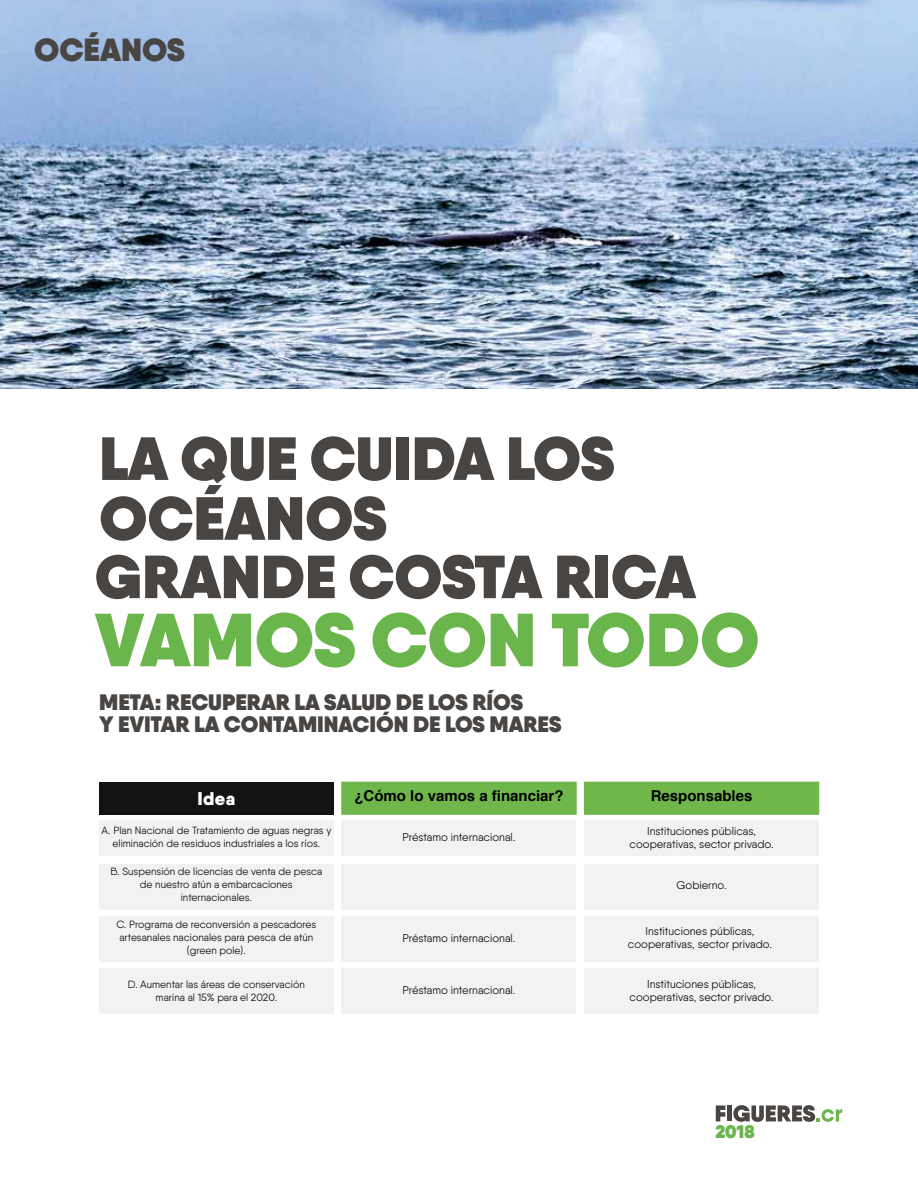
<style>
.page{position:relative;width:918px;height:1188px;background:#fff}
.page>*{position:absolute;margin:0;border:0;box-sizing:border-box;transform-origin:0 0}
.t1{font:800 60.9px/59.8px "Qanelas";color:#484543}
.t2{font:800 31.95px "Qanelas";color:#484543}
.t3{font:800 22.35px/22.8px "Qanelas";color:#484543}
.t4{font:900 18.45px "Qanelas";color:#fff}
.t5{font:800 18.15px "Qanelas";color:#6bb64c}
.t6{font:700 15px "Helvetica";color:#000101}
.t7{font:11.25px/13px "Qanelas";color:#131313;text-align:center}
.t8{font:10.5px/13px "Qanelas";color:#131313;text-align:center}
</style>
<div class="page">
<img style="left:0;top:0;width:918px;height:388px">
<svg style="left:716px;top:1105px;width:9px;height:16px"></svg>
<div style="left:727px;top:1105px;width:5px;height:16px;background:#484543"></div>
<svg style="left:733px;top:1105px;width:109px;height:17px"></svg>
<div style="left:99px;top:820px;width:235px;height:36px;background:#f2f2f2"></div>
<div style="left:342px;top:820px;width:234px;height:36px;background:#f2f2f2"></div>
<div style="left:584px;top:820px;width:235px;height:36px;background:#f2f2f2"></div>
<div style="left:99px;top:782px;width:235px;height:32px;background:#131313"></div>
<div style="left:342px;top:782px;width:234px;height:32px;background:#70b74b"></div>
<div style="left:584px;top:782px;width:235px;height:32px;background:#70b74b"></div>
<div style="left:99px;top:864px;width:235px;height:45px;background:#f2f2f2"></div>
<div style="left:342px;top:864px;width:234px;height:45px;background:#f2f2f2"></div>
<div style="left:584px;top:864px;width:235px;height:45px;background:#f2f2f2"></div>
<div style="left:99px;top:916px;width:235px;height:46px;background:#f2f2f2"></div>
<div style="left:342px;top:916px;width:234px;height:46px;background:#f2f2f2"></div>
<div style="left:584px;top:916px;width:235px;height:46px;background:#f2f2f2"></div>
<div style="left:99px;top:968px;width:235px;height:46px;background:#f2f2f2"></div>
<div style="left:342px;top:968px;width:234px;height:46px;background:#f2f2f2"></div>
<div style="left:584px;top:968px;width:235px;height:46px;background:#f2f2f2"></div>
<svg style="left:95px;top:614px;width:156px;height:52px"></svg>
<svg style="left:257px;top:612px;width:98px;height:55px"></svg>
<svg style="left:373px;top:612px;width:112px;height:55px"></svg>
<svg style="left:491px;top:614px;width:42px;height:52px;background:#84c26a"></svg>
<svg style="left:552px;top:612px;width:206px;height:55px"></svg>
<svg style="left:96px;top:555px;width:162px;height:44px"></svg>
<svg style="left:264px;top:556px;width:71px;height:42px"></svg>
<svg style="left:350px;top:555px;width:193px;height:44px"></svg>
<svg style="left:557px;top:556px;width:37px;height:42px"></svg>
<div style="left:596px;top:556px;width:12px;height:42px;background:#484543"></div>
<svg style="left:612px;top:555px;width:84px;height:44px"></svg>
<h2 class="t2" style="left:34px;top:29px;width:152px">OCÉANOS</h2>
<h1 class="t1" style="left:99px;top:428px;width:517px">LA QUE CUIDA LOS<br>OCÉANOS</h1>
<h3 class="t3" style="left:99px;top:690px;width:464px">META: RECUPERAR LA SALUD DE LOS RÍOS<br>Y EVITAR LA CONTAMINACIÓN DE LOS MARES</h3>
<h3 class="t4" style="left:198px;top:787px;width:39px">Idea</h3>
<h3 class="t6" style="left:354px;top:784px;width:211px">¿Cómo lo vamos a financiar?</h3>
<h3 class="t6" style="left:651px;top:784px;width:103px">Responsables</h3>
<p class="t7" style="left:630px;top:824px;width:146px">Instituciones públicas, cooperativas, sector privado.</p>
<p class="t8" style="left:101px;top:824px;width:231px">A. Plan Nacional de Tratamiento de aguas negras y eliminación de residuos industriales a los ríos.</p>
<p class="t7" style="left:402px;top:830px;width:115px">Préstamo internacional.</p>
<p class="t8" style="left:110px;top:864px;width:213px">B. Suspensión de licencias de venta de pesca de nuestro atún a embarcaciones internacionales.</p>
<p class="t8" style="left:117px;top:918px;width:201px">C. Programa de reconversión a pescadores artesanales nacionales para pesca de atún (green pole).</p>
<p class="t7" style="left:402px;top:931px;width:115px">Préstamo internacional.</p>
<p class="t8" style="left:128px;top:977px;width:178px">D. Aumentar las áreas de conservación marina al 15% para el 2020.</p>
<p class="t7" style="left:402px;top:983px;width:115px">Préstamo internacional.</p>
<p class="t7" style="left:677px;top:879px;width:52px">Gobierno.</p>
<p class="t7" style="left:628px;top:925px;width:146px">Instituciones públicas, cooperativas, sector privado.</p>
<p class="t7" style="left:630px;top:977px;width:146px">Instituciones públicas, cooperativas, sector privado.</p>
<h3 class="t5" style="left:716px;top:1120px;width:41px">2018</h3>
</div>
